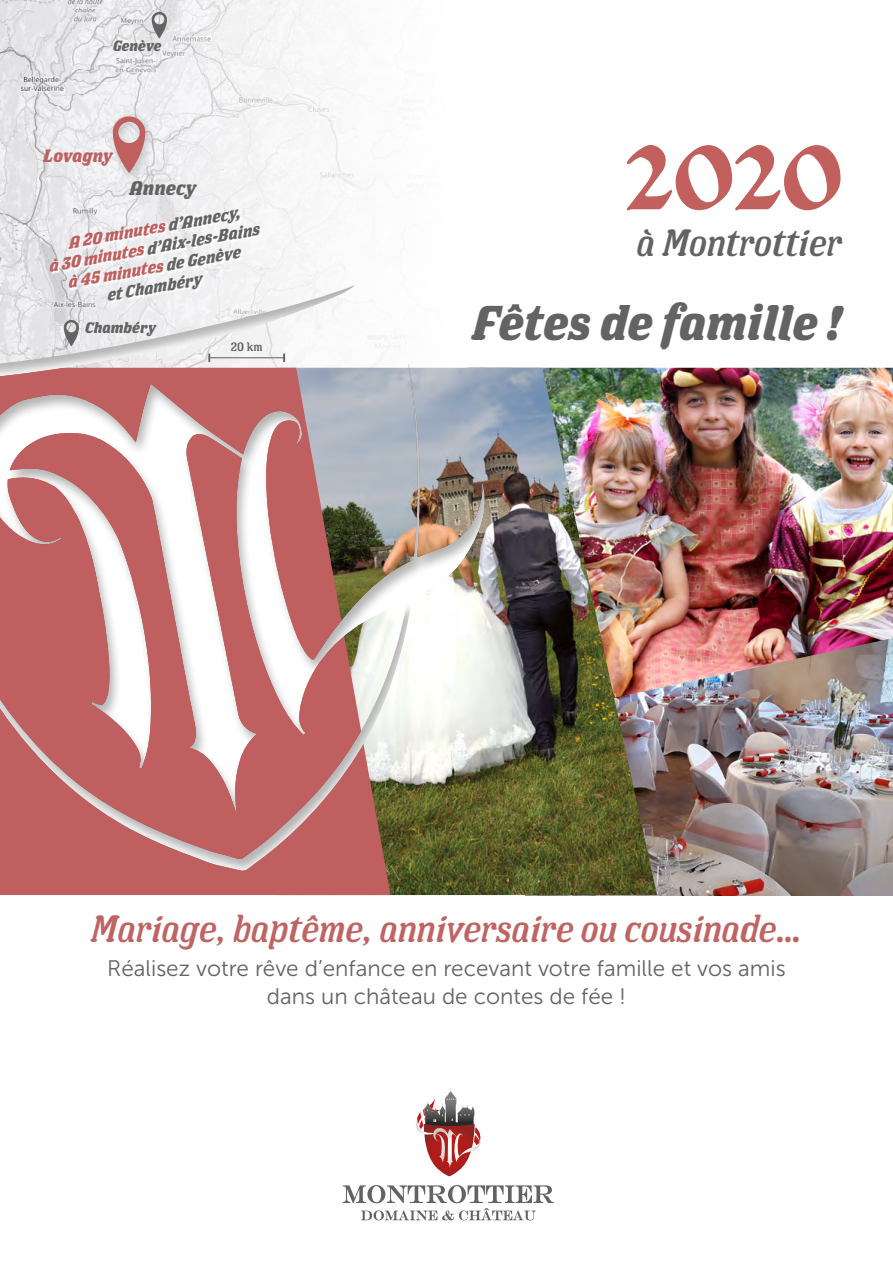
<style>
.page{position:relative;width:893px;height:1263px;background:#fff}
.page>*{position:absolute;margin:0;border:0;box-sizing:border-box;transform-origin:0 0}
.t1{font:84px "Deutsch Gothic";color:#c1605d}
.t2{font:italic 700 48px "Los Feliz OT";color:#646363}
.t3{font:italic 37.5px "Los Feliz OT";color:#c06463}
.t4{font:italic 37.5px "Los Feliz OT";color:#646363}
.t5{font:22.5px/27px "Museo Sans 300";color:#646363;text-align:center}
.t6{font:italic 700 19.5px "Los Feliz OT";color:#646363}
.t7{font:italic 700 17.55px "Los Feliz OT";color:#bf5f5f}
.t8{font:italic 700 16.5px "Los Feliz OT";color:#bf5f5f}
.t9{font:italic 700 16.5px "Los Feliz OT";color:#646363}
.t10{font:italic 700 15px "Los Feliz OT";color:#646363}
.t11{font:italic 700 14.7px "Los Feliz OT";color:#646363}
.t12{font:12px "Los Feliz OT";color:#646363}
.s1{color:#646363}
.s2{color:#bf5f5f}
</style>
<div class="page">
<img style="left:0;top:0;width:414px;height:265px">
<svg style="left:51px;top:210px;width:210px;height:55px;fill:#f2f2f4"></svg>
<svg style="left:152px;top:12px;width:15px;height:27px"></svg>
<div style="left:107px;top:111px;width:50px;height:72px;background:#000;opacity:.2"></div>
<svg style="left:113px;top:116px;width:32px;height:57px;background:#cf9fa0"></svg>
<img style="left:657px;top:729px;width:236px;height:166px">
<img style="left:657px;top:368px;width:236px;height:361px">
<img style="left:390px;top:368px;width:267px;height:527px">
<svg style="left:343px;top:1185px;width:211px;height:35px"></svg>
<svg style="left:416px;top:1089px;width:65px;height:88px"></svg>
<div style="left:0;top:871px;width:390px;height:24px;background:#bf5f5f"></div>
<div style="left:0;top:265px;width:509px;height:606px;background:#000;opacity:.3"></div>
<svg style="left:0;top:285px;width:355px;height:99px"></svg>
<p class="t11" style="left:113px;top:38px;width:50px">Genève</p>
<p class="t7" style="left:44px;top:147px;width:71px">Lovagny</p>
<h1 class="t1" style="left:625px;top:139px;width:218px">2020</h1>
<h3 class="t4" style="left:637px;top:223px;width:207px">à Montrottier</h3>
<p class="t6" style="left:130px;top:179px;width:68px">Annecy</p>
<p class="t8" style="left:67px;top:235px;width:176px;rotate:-10deg">A 20 minutes <span class="s1">d’Annecy,</span></p>
<p class="t9" style="left:47px;top:258px;width:215px;rotate:-10deg"><span class="s2">à 30 minutes</span> d’Aix-les-Bains</p>
<p class="t8" style="left:66px;top:274px;width:177px;rotate:-10deg">à 45 minutes <span class="s1">de Genève</span></p>
<p class="t9" style="left:105px;top:287px;width:98px;rotate:-10deg">et Chambéry</p>
<h2 class="t2" style="left:473px;top:298px;width:371px">Fêtes de famille !</h2>
<p class="t10" style="left:85px;top:320px;width:72px">Chambéry</p>
<p class="t12" style="left:231px;top:341px;width:34px">20 km</p>
<h3 class="t3" style="left:91px;top:910px;width:713px">Mariage, baptême, anniversaire ou cousinade…</h3>
<p class="t5" style="left:107px;top:955px;width:680px">Réalisez votre rêve d’enfance en recevant votre famille et vos amis dans un château de contes de fée !</p>
</div>
